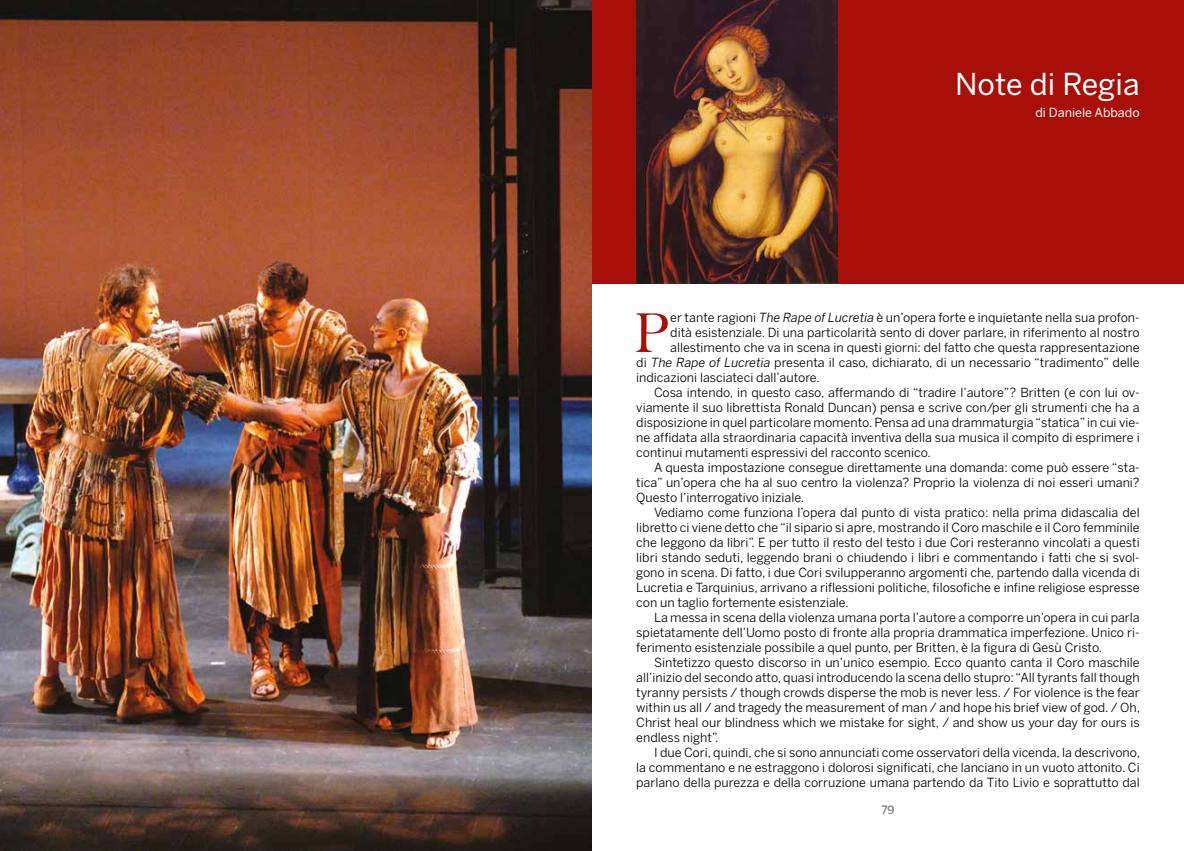
<style>
.page{position:relative;width:1184px;height:851px;background:#fff}
.page>*{position:absolute;margin:0;border:0;box-sizing:border-box;transform-origin:0 0}
.t1{font:59.88px "Bell";color:#a90f09}
.t2{font:30px "Benton Sans";color:#fff}
.t3{font:12.5px "Benton Sans";color:#000}
.t4{font:12.5px "Benton Sans";color:#fff}
.t5{font:11.25px "Benton Sans";color:#878787}
.s1{font-style:italic}
</style>
<div class="page">
<div style="left:592px;top:0;width:591px;height:283px;background:#a90f09"></div>
<img style="left:0;top:0;width:592px;height:850px">
<img style="left:636px;top:0;width:201px;height:283px">
<h2 class="t2" style="left:955px;top:66px;width:186px">Note di Regia</h2>
<p class="t4" style="left:1035px;top:105px;width:106px">di Daniele Abbado</p>
<h1 class="t1" style="left:633px;top:297px;width:38px">P</h1>
<p class="t3" style="left:670px;top:310px;width:471px">er tante ragioni <span class="s1">The Rape of Lucretia</span> è un’opera forte e inquietante nella sua profon-</p>
<p class="t3" style="left:670px;top:325px;width:471px">dità esistenziale. Di una particolarità sento di dover parlare, in riferimento al nostro</p>
<p class="t3" style="left:670px;top:340px;width:471px">allestimento che va in scena in questi giorni: del fatto che questa rappresentazione</p>
<p class="t3" style="left:636px;top:355px;width:505px">di <span class="s1">The Rape of Lucretia</span> presenta il caso, dichiarato, di un necessario “tradimento” delle</p>
<p class="t3" style="left:636px;top:370px;width:185px">indicazioni lasciateci dall’autore.</p>
<p class="t3" style="left:654px;top:385px;width:487px">Cosa intendo, in questo caso, affermando di “tradire l’autore”? Britten (e con lui ov-</p>
<p class="t3" style="left:636px;top:400px;width:505px">viamente il suo librettista Ronald Duncan) pensa e scrive con/per gli strumenti che ha a</p>
<p class="t3" style="left:636px;top:415px;width:505px">disposizione in quel particolare momento. Pensa ad una drammaturgia “statica” in cui vie-</p>
<p class="t3" style="left:636px;top:430px;width:505px">ne affidata alla straordinaria capacità inventiva della sua musica il compito di esprimere i</p>
<p class="t3" style="left:636px;top:445px;width:296px">continui mutamenti espressivi del racconto scenico.</p>
<p class="t3" style="left:654px;top:460px;width:487px">A questa impostazione consegue direttamente una domanda: come può essere “sta-</p>
<p class="t3" style="left:636px;top:475px;width:505px">tica” un’opera che ha al suo centro la violenza? Proprio la violenza di noi esseri umani?</p>
<p class="t3" style="left:636px;top:490px;width:169px">Questo l’interrogativo iniziale.</p>
<p class="t3" style="left:654px;top:505px;width:487px">Vediamo come funziona l’opera dal punto di vista pratico: nella prima didascalia del</p>
<p class="t3" style="left:636px;top:520px;width:505px">libretto ci viene detto che “il sipario si apre, mostrando il Coro maschile e il Coro femminile</p>
<p class="t3" style="left:636px;top:535px;width:505px">che leggono da libri”. E per tutto il resto del testo i due Cori resteranno vincolati a questi</p>
<p class="t3" style="left:636px;top:550px;width:505px">libri stando seduti, leggendo brani o chiudendo i libri e commentando i fatti che si svol-</p>
<p class="t3" style="left:636px;top:565px;width:505px">gono in scena. Di fatto, i due Cori svilupperanno argomenti che, partendo dalla vicenda di</p>
<p class="t3" style="left:636px;top:580px;width:505px">Lucretia e Tarquinius, arrivano a riflessioni politiche, filosofiche e infine religiose espresse</p>
<p class="t3" style="left:636px;top:595px;width:214px">con un taglio fortemente esistenziale.</p>
<p class="t3" style="left:654px;top:610px;width:487px">La messa in scena della violenza umana porta l’autore a comporre un’opera in cui parla</p>
<p class="t3" style="left:636px;top:625px;width:505px">spietatamente dell’Uomo posto di fronte alla propria drammatica imperfezione. Unico ri-</p>
<p class="t3" style="left:636px;top:640px;width:467px">ferimento esistenziale possibile a quel punto, per Britten, è la figura di Gesù Cristo.</p>
<p class="t3" style="left:654px;top:655px;width:487px">Sintetizzo questo discorso in un’unico esempio. Ecco quanto canta il Coro maschile</p>
<p class="t3" style="left:636px;top:670px;width:505px">all’inizio del secondo atto, quasi introducendo la scena dello stupro: “All tyrants fall though</p>
<p class="t3" style="left:636px;top:685px;width:505px">tyranny persists / though crowds disperse the mob is never less. / For violence is the fear</p>
<p class="t3" style="left:636px;top:700px;width:505px">within us all / and tragedy the measurement of man / and hope his brief view of god. / Oh,</p>
<p class="t3" style="left:636px;top:715px;width:505px">Christ heal our blindness which we mistake for sight, / and show us your day for ours is</p>
<p class="t3" style="left:636px;top:730px;width:84px">endless night”.</p>
<p class="t3" style="left:654px;top:745px;width:487px">I due Cori, quindi, che si sono annunciati come osservatori della vicenda, la descrivono,</p>
<p class="t3" style="left:636px;top:760px;width:505px">la commentano e ne estraggono i dolorosi significati, che lanciano in un vuoto attonito. Ci</p>
<p class="t3" style="left:636px;top:775px;width:505px">parlano della purezza e della corruzione umana partendo da Tito Livio e soprattutto dal</p>
<p class="t5" style="left:881px;top:803px;width:15px">79</p>
</div>
